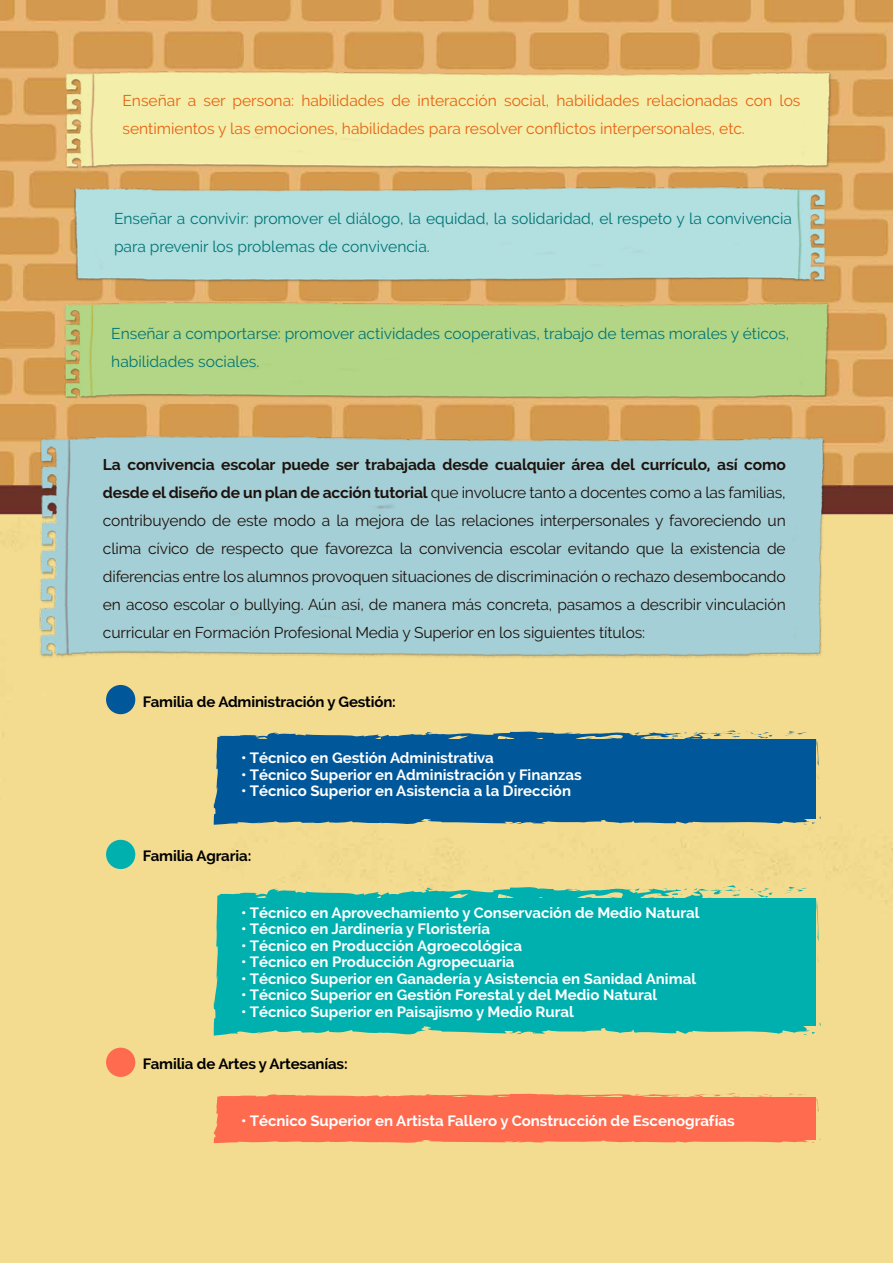
<style>
.page{position:relative;width:893px;height:1263px;background:#fff}
.page>*{position:absolute;margin:0;border:0;box-sizing:border-box;transform-origin:0 0}
.t1{font:15.6px/28px "Raleway";letter-spacing:-.01em;color:#1e120d;text-align:justify}
.t2{font:15.6px/28px "Raleway";color:#007576}
.t3{font:15.6px/28px "Raleway";color:#e76111}
.t4{font:700 15px "Raleway";color:#fff}
.t5{font:700 15px "Raleway";letter-spacing:-.01em;color:#000}
.s1{font-weight:700}
</style>
<div class="page">
<img style="left:0;top:0;width:893px;height:1263px">
<img style="left:31px;top:406px;width:802px;height:262px">
<img style="left:55px;top:63px;width:780px;height:109px">
<img style="left:69px;top:179px;width:768px;height:106px">
<img style="left:53px;top:295px;width:780px;height:108px">
<svg style="left:816px;top:739px;width:2px;height:27px"></svg>
<svg style="left:214px;top:730px;width:597px;height:96px;background:#136299"></svg>
<svg style="left:254px;top:738px;width:10px;height:5px"></svg>
<svg style="left:629px;top:730px;width:145px;height:10px"></svg>
<svg style="left:565px;top:732px;width:32px;height:10px"></svg>
<svg style="left:505px;top:737px;width:9px;height:6px"></svg>
<svg style="left:426px;top:742px;width:12px;height:3px"></svg>
<svg style="left:803px;top:815px;width:18px;height:10px"></svg>
<svg style="left:264px;top:812px;width:7px;height:2px"></svg>
<div style="left:106px;top:685px;width:29px;height:29px;background:#00589a;border-radius:50%"></div>
<svg style="left:816px;top:898px;width:2px;height:44px"></svg>
<svg style="left:214px;top:885px;width:597px;height:153px;background:#13b3ac"></svg>
<svg style="left:254px;top:898px;width:10px;height:7px"></svg>
<svg style="left:629px;top:885px;width:145px;height:15px;background:#aace99"></svg>
<svg style="left:565px;top:888px;width:32px;height:16px"></svg>
<svg style="left:505px;top:896px;width:9px;height:9px"></svg>
<svg style="left:426px;top:905px;width:12px;height:4px"></svg>
<svg style="left:803px;top:1020px;width:18px;height:15px"></svg>
<svg style="left:264px;top:1016px;width:7px;height:2px"></svg>
<svg style="left:314px;top:1013px;width:7px;height:3px"></svg>
<div style="left:106px;top:840px;width:29px;height:29px;background:#00b0af;border-radius:50%"></div>
<svg style="left:214px;top:1093px;width:607px;height:51px;background:#fd7655"></svg>
<div style="left:106px;top:1048px;width:29px;height:29px;background:#ff6b4f;border-radius:50%"></div>
<p class="t3" style="left:123px;top:87px;width:680px">Enseñar a ser persona: habilidades de interacción social, habilidades relacionadas con los sentimientos y las emociones, habilidades para resolver conflictos interpersonales, etc.</p>
<p class="t2" style="left:114px;top:204px;width:680px">Enseñar a convivir: promover el diálogo, la equidad, la solidaridad, el respeto y la convivencia para prevenir los problemas de convivencia.</p>
<p class="t2" style="left:111px;top:319px;width:680px">Enseñar a comportarse: promover actividades cooperativas, trabajo de temas morales y éticos, habilidades sociales.</p>
<p class="t1" style="left:103px;top:450px;width:684px"><span class="s1">La convivencia escolar puede ser trabajada desde cualquier área del currículo, así como desde el diseño de un plan de acción tutorial</span> que involucre tanto a docentes como a las familias, contribuyendo de este modo a la mejora de las relaciones interpersonales y favoreciendo un clima cívico de respecto que favorezca la convivencia escolar evitando que la existencia de diferencias entre los alumnos provoquen situaciones de discriminación o rechazo desembocando en acoso escolar o bullying. Aún así, de manera más concreta, pasamos a describir vinculación curricular en Formación Profesional Media y Superior en los siguientes títulos:</p>
<p class="t5" style="left:143px;top:693px;width:254px">Familia de Administración y Gestión:</p>
<p class="t4" style="left:241px;top:749px;width:254px">• Técnico en Gestión Administrativa</p>
<p class="t4" style="left:241px;top:766px;width:342px">• Técnico Superior en Administración y Finanzas</p>
<p class="t4" style="left:241px;top:782px;width:331px">• Técnico Superior en Asistencia a la Dirección</p>
<p class="t5" style="left:143px;top:847px;width:110px">Familia Agraria:</p>
<p class="t4" style="left:241px;top:904px;width:460px">• Técnico en Aprovechamiento y Conservación de Medio Natural</p>
<p class="t4" style="left:241px;top:920px;width:250px">• Técnico en Jardinería y Floristería</p>
<p class="t4" style="left:241px;top:937px;width:282px">• Técnico en Producción Agroecológica</p>
<p class="t4" style="left:241px;top:953px;width:275px">• Técnico en Producción Agropecuaria</p>
<p class="t4" style="left:241px;top:970px;width:456px">• Técnico Superior en Ganadería y Asistencia en Sanidad Animal</p>
<p class="t4" style="left:241px;top:986px;width:417px">• Técnico Superior en Gestión Forestal y del Medio Natural</p>
<p class="t4" style="left:241px;top:1003px;width:334px">• Técnico Superior en Paisajismo y Medio Rural</p>
<p class="t5" style="left:143px;top:1055px;width:206px">Familia de Artes y Artesanías:</p>
<p class="t4" style="left:241px;top:1112px;width:495px">• Técnico Superior en Artista Fallero y Construcción de Escenografías</p>
</div>
